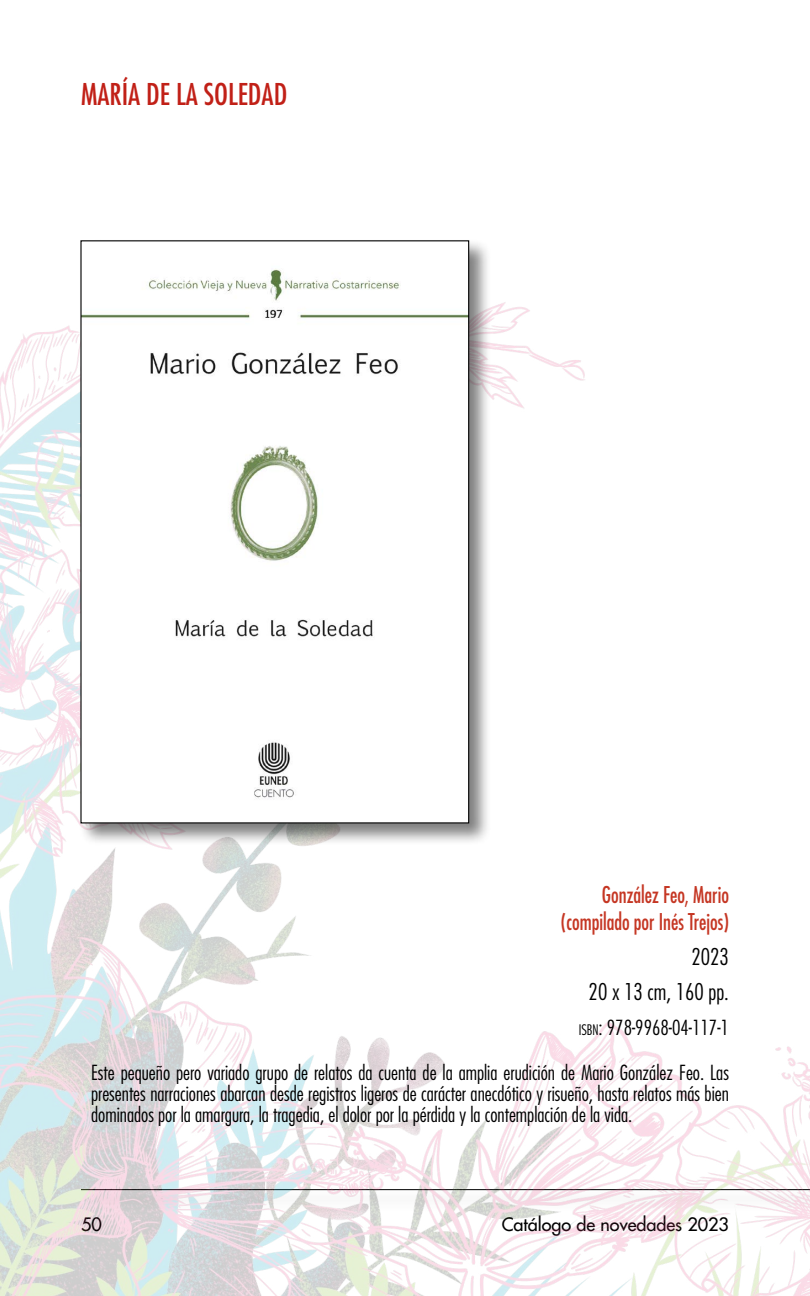
<style>
.page{position:relative;width:810px;height:1296px;background:#fff}
.page>*{position:absolute;margin:0;border:0;box-sizing:border-box;transform-origin:0 0}
.t1{font:condensed 29.25px "Futura Std";color:#c12017}
.t2{font:condensed 22.5px/27px "Futura Std";color:#c53623;text-align:right;scale:.9 1}
.t3{font:300 condensed 22.5px/34.9px "Futura Std";color:#000;text-align:right}
.t4{font:300 condensed 20.25px/20.9px "Futura Std";color:#000;text-align:justify}
.t5{font:500 18px "Futura Std";color:#000}
.s1{font-size:14.17px}
.s2{font-style:inherit}
</style>
<div class="page">
<img style="left:0;top:302px;width:810px;height:994px">
<div style="left:78px;top:238px;width:414px;height:608px;background:#000;opacity:.5"></div>
<img style="left:82px;top:242px;width:385px;height:579px">
<h1 class="t1" style="left:81px;top:77px;width:208px">MARÍA DE LA SOLEDAD</h1>
<p class="t2" style="left:561px;top:881px;width:188px">González Feo, Mario (compilado por Inés Trejos)</p>
<p class="t3" style="left:589px;top:940px;width:142px">2023<br>20 x 13 cm, 160 pp.</p>
<p class="t4" style="left:579px;top:1017px;width:152px"><span class="s1">isbn</span><span class="s2">:</span> 978-9968-04-117-1</p>
<p class="t4" style="left:91px;top:1062px;width:639px">Este pequeño pero variado grupo de relatos da cuenta de la amplia erudición de Mario González Feo. Las presentes narraciones abarcan desde registros ligeros de carácter anecdótico y risueño, hasta relatos más bien dominados por la amargura, la tragedia, el dolor por la pérdida y la contemplación de la vida.</p>
<p class="t5" style="left:81px;top:1213px;width:22px">50</p>
<p class="t5" style="left:502px;top:1213px;width:229px">Catálogo de novedades 2023</p>
</div>
